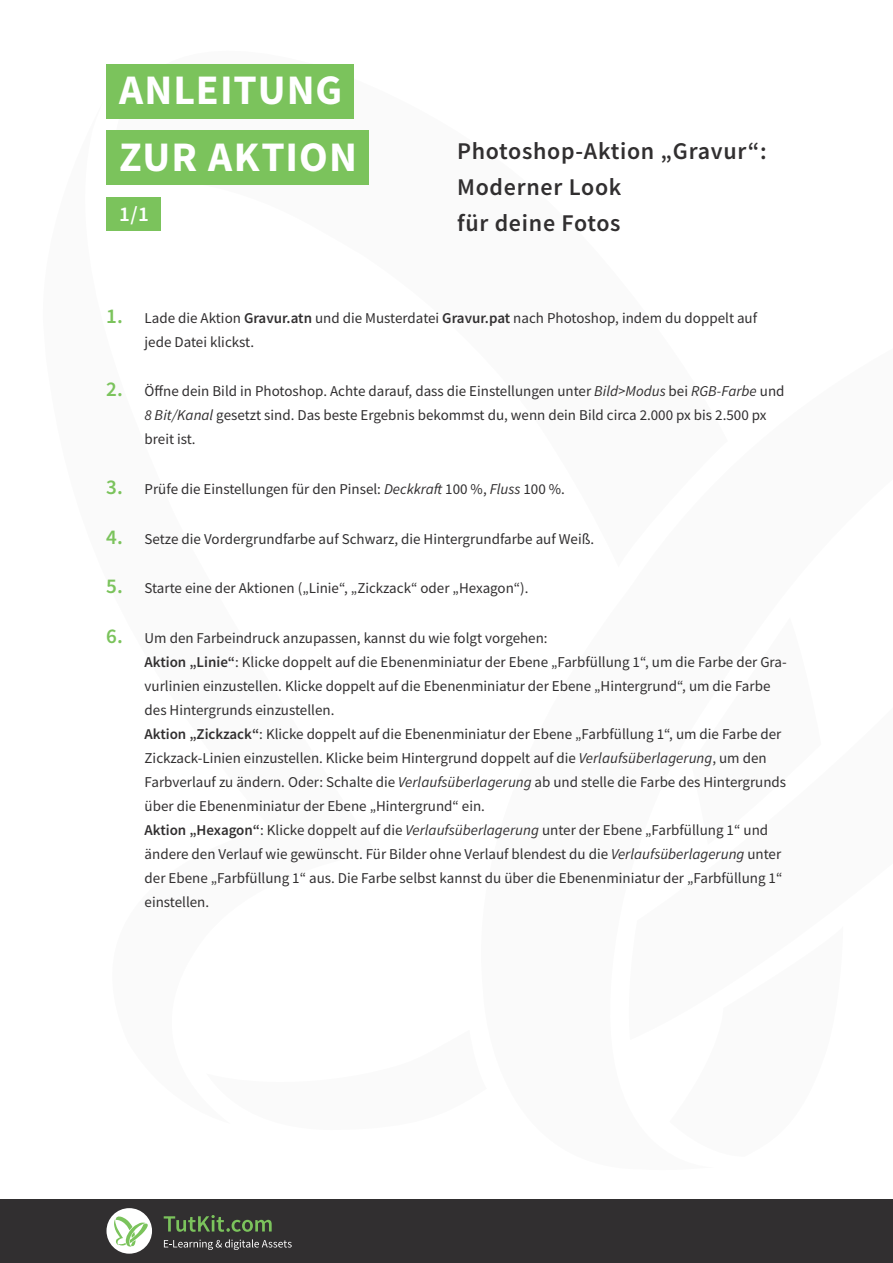
<style>
.page{position:relative;width:893px;height:1263px;background:#fff}
.page>*{position:absolute;margin:0;border:0;box-sizing:border-box;transform-origin:0 0}
.t1{font:700 42px/66.8px "Source Sans Pro";letter-spacing:.025em;color:#fff}
.t2{font:600 24px/36px "Source Sans Pro";letter-spacing:.03em;color:#312f30}
.t3{font:600 21px "Source Sans Pro";color:#fff}
.t4{font:15px/24px "Source Sans Pro";color:#312f30}
.s1{font-weight:600;font-size:21px;color:#7bc35c}
.s2{font-weight:600}
.s3{font-style:italic}
</style>
<div class="page">
<div style="left:106px;top:197px;width:55px;height:34px;background:#7bc35c"></div>
<div style="left:106px;top:64px;width:248px;height:55px;background:#7bc35c"></div>
<div style="left:106px;top:131px;width:262px;height:54px;background:#7bc35c"></div>
<div style="left:0;top:1199px;width:893px;height:64px;background:#312f30"></div>
<div style="left:106px;top:1208px;width:46px;height:46px;background:#fff;border-radius:50%"></div>
<svg style="left:114px;top:1216px;width:35px;height:30px"></svg>
<svg style="left:164px;top:1239px;width:128px;height:11px"></svg>
<svg style="left:164px;top:1215px;width:108px;height:17px"></svg>
<h1 class="t1" style="left:119px;top:56px;width:239px">ANLEITUNG<br>ZUR AKTION</h1>
<h3 class="t3" style="left:119px;top:201px;width:32px">1/1</h3>
<h2 class="t2" style="left:457px;top:133px;width:311px">Photoshop-Aktion „Gravur“:<br>Moderner Look<br>für deine Fotos</h2>
<p class="t4" style="left:145px;top:306px;width:614px;text-indent:-38px"><span class="s1">1.</span> Lade die Aktion <span class="s2">Gravur.atn</span> und die Musterdatei <span class="s2">Gravur.pat</span> nach Photoshop, indem du doppelt auf jede Datei klickst.</p>
<p class="t4" style="left:145px;top:379px;width:641px;text-indent:-38px"><span class="s1">2.</span> Öffne dein Bild in Photoshop. Achte darauf, dass die Einstellungen unter <span class="s3">Bild&gt;Modus</span> bei <span class="s3">RGB-Farbe</span> und<br><span class="s3">8 Bit/Kanal</span> gesetzt sind. Das beste Ergebnis bekommst du, wenn dein Bild circa 2.000 px bis 2.500 px breit ist.</p>
<p class="t4" style="left:106px;top:477px;width:460px"><span class="s1">3.</span> Prüfe die Einstellungen für den Pinsel: <span class="s3">Deckkraft</span> 100 %, <span class="s3">Fluss</span> 100 %.</p>
<p class="t4" style="left:106px;top:526px;width:489px"><span class="s1">4.</span> Setze die Vordergrundfarbe auf Schwarz, die Hintergrundfarbe auf Weiß.</p>
<p class="t4" style="left:106px;top:576px;width:424px"><span class="s1">5.</span> Starte eine der Aktionen („Linie“, „Zickzack“ oder „Hexagon“).</p>
<p class="t4" style="left:145px;top:625px;width:644px;text-indent:-38px"><span class="s1">6.</span> Um den Farbeindruck anzupassen, kannst du wie folgt vorgehen:<br><span class="s2">Aktion „Linie“</span>: Klicke doppelt auf die Ebenenminiatur der Ebene „Farbfüllung 1“, um die Farbe der Gra&shy;vurlinien einzustellen. Klicke doppelt auf die Ebenenminiatur der Ebene „Hintergrund“, um die Farbe des Hintergrunds einzustellen.<br><span class="s2">Aktion „Zickzack“</span>: Klicke doppelt auf die Ebenenminiatur der Ebene „Farbfüllung 1“, um die Farbe der Zickzack-Linien einzustellen. Klicke beim Hintergrund doppelt auf die <span class="s3">Verlaufsüberlagerung</span>, um den Farbverlauf zu ändern. Oder: Schalte die <span class="s3">Verlaufsüberlagerung</span> ab und stelle die Farbe des Hintergrunds über die Ebenenminiatur der Ebene „Hintergrund“ ein.<br><span class="s2">Aktion „Hexagon“</span>: Klicke doppelt auf die <span class="s3">Verlaufsüberlagerung</span> unter der Ebene „Farbfüllung 1“ und ändere den Verlauf wie gewünscht. Für Bilder ohne Verlauf blendest du die <span class="s3">Verlaufsüberlagerung</span> unter der Ebene „Farbfüllung 1“ aus. Die Farbe selbst kannst du über die Ebenenminiatur der „Farbfüllung 1“ einstellen.</p>
</div>
